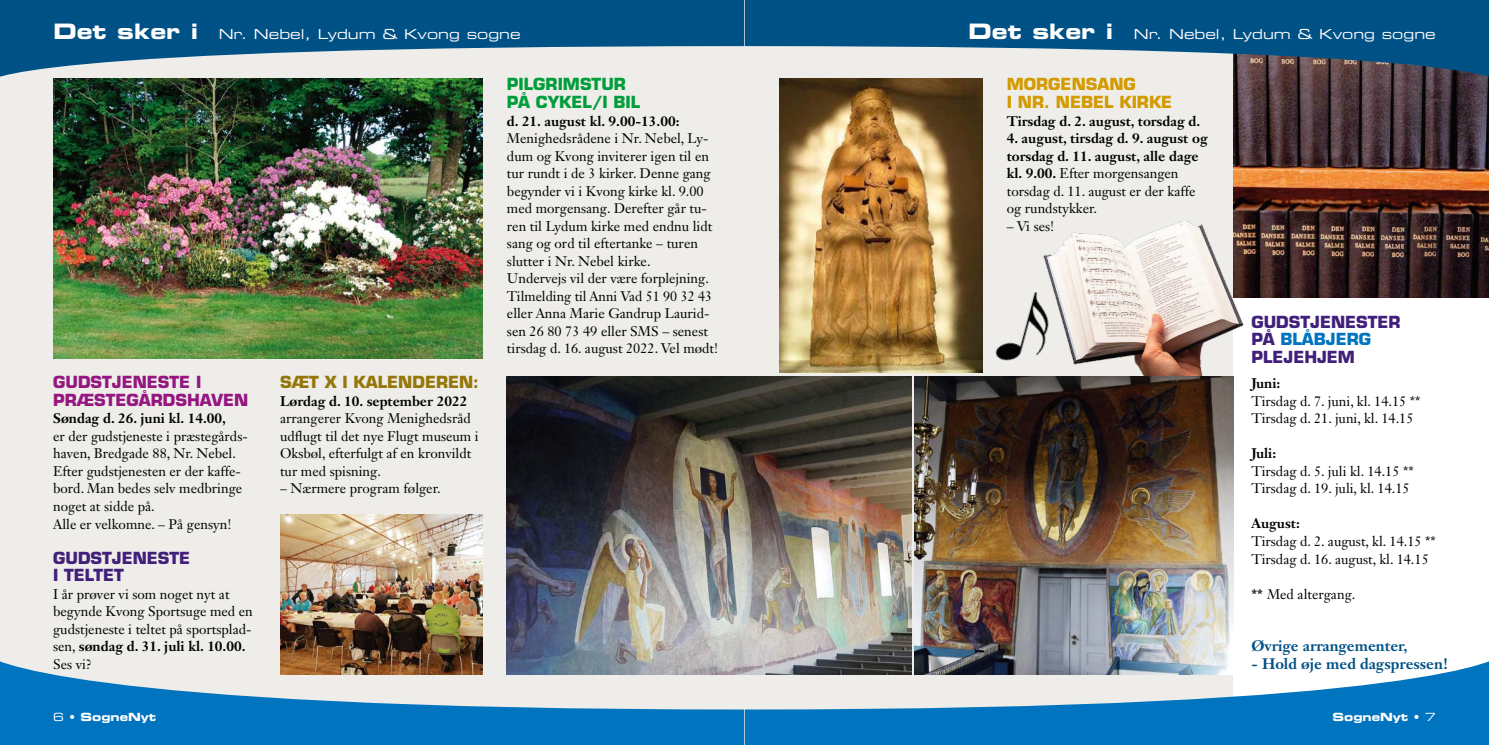
<style>
.page{position:relative;width:1489px;height:745px;background:#fff}
.page>*{position:absolute;margin:0;border:0;box-sizing:border-box;transform-origin:0 0}
.t1{font:700 16.25px/17.5px "Eurostile LT Std";color:#411f7a}
.t2{font:700 16.25px/17.5px "Eurostile LT Std";color:#951681}
.t3{font:700 16.25px/17.5px "Eurostile LT Std";color:#d39b00}
.t4{font:700 16.25px/17.5px "Eurostile LT Std";color:#009d3b}
.t5{font:700 16.25px "Eurostile LT Std";color:#957608}
.t6{font:700 15px "Janson Text LT Std";color:#005185}
.t7{font:13.75px/17.5px "Janson Text LT Std";color:#000}
.t8{font:700 13.75px/17.5px "Janson Text LT Std";color:#000}
.t9{font:13.75px "Eurostile LT Std Ex 2";color:#fff}
.t10{font:11.25px "Eurostile LT Std Bold Ex 2";color:#fff}
.s1{font-family:"Eurostile LT Std Bold Ex 2";font-size:21.25px}
.s2{font-weight:700}
.s3{font-weight:400}
.s4{color:#0074be}
.s5{font-family:"Eurostile LT Std Ex 2"}
</style>
<div class="page">
<div style="left:0;top:0;width:1488px;height:744px;background:#eeede9"></div>
<img style="left:1233px;top:81px;width:255px;height:217px">
<div style="left:1233px;top:298px;width:255px;height:446px;background:#fff"></div>
<img style="left:1043px;top:216px;width:202px;height:170px">
<img style="left:53px;top:81px;width:429px;height:277px">
<img style="left:280px;top:514px;width:202px;height:142px">
<img style="left:780px;top:81px;width:201px;height:291px">
<img style="left:914px;top:376px;width:319px;height:280px">
<img style="left:507px;top:376px;width:404px;height:280px">
<img style="left:995px;top:285px;width:63px;height:86px">
<svg style="left:0;top:0;width:744px;height:81px;fill:#005185"></svg>
<svg style="left:0;top:656px;width:744px;height:88px;fill:#0074be"></svg>
<svg style="left:744px;top:0;width:744px;height:81px;fill:#005185"></svg>
<svg style="left:744px;top:656px;width:744px;height:88px;fill:#0074be"></svg>
<p class="t9" style="left:53px;top:25px;width:469px"><span class="s1">Det sker i</span> Nr. Nebel, Lydum &amp; Kvong sogne</p>
<p class="t9" style="left:968px;top:25px;width:469px"><span class="s1">Det sker i</span> Nr. Nebel, Lydum &amp; Kvong sogne</p>
<p class="t2" style="left:53px;top:373px;width:196px">GUDSTJENESTE I<br>PRÆSTEGÅRDSHAVEN</p>
<p class="t8" style="left:53px;top:409px;width:174px">Søndag d. 26. juni kl. 14.00,</p>
<p class="t7" style="left:53px;top:427px;width:196px">er der gudstjeneste i præstegårds&shy;haven, Bredgade 88, Nr. Nebel.<br>Efter gudstjenesten er der kaffe&shy;bord. Man bedes selv medbringe noget at sidde på.<br>Alle er velkomne. – På gensyn!</p>
<p class="t1" style="left:53px;top:548px;width:139px">GUDSTJENESTE<br>I TELTET</p>
<p class="t7" style="left:53px;top:584px;width:201px">I år prøver vi som noget nyt at begynde Kvong Sportsuge med en gudstjeneste i teltet på sportsplad&shy;sen, <span class="s2">søndag d. 31. juli kl. 10.00.<br></span>Ses vi?</p>
<p class="t5" style="left:280px;top:372px;width:200px">SÆT X I KALENDEREN:</p>
<p class="t8" style="left:280px;top:392px;width:189px">Lørdag d. 10. september 2022</p>
<p class="t7" style="left:280px;top:409px;width:200px">arrangerer Kvong Menighedsråd udflugt til det nye Flugt museum i<br>Oksbøl, efterfulgt af en kronvildt tur med spisning.</p>
<p class="t7" style="left:280px;top:479px;width:162px">– Nærmere program følger.</p>
<p class="t4" style="left:507px;top:75px;width:130px">PILGRIMSTUR<br>PÅ CYKEL/I BIL</p>
<p class="t8" style="left:507px;top:112px;width:174px">d. 21. august kl. 9.00-13.00:</p>
<p class="t7" style="left:507px;top:129px;width:213px">Menighedsrådene i Nr. Nebel, Ly&shy;dum og Kvong inviterer igen til en tur rundt i de 3 kirker. Denne gang begynder vi i Kvong kirke kl. 9.00 med morgensang. Derefter går tu&shy;ren til Lydum kirke med endnu lidt sang og ord til eftertanke – turen slutter i Nr. Nebel kirke.<br>Undervejs vil der være forplejning.<br>Tilmelding til Anni Vad 51 90 32 43 eller Anna Marie Gandrup Laurid&shy;sen 26 80 73 49 eller SMS – senest tirsdag d. 16. august 2022. Vel mødt!</p>
<p class="t3" style="left:1006px;top:75px;width:167px">MORGENSANG<br>I NR. NEBEL KIRKE</p>
<p class="t8" style="left:1006px;top:112px;width:195px">Tirsdag d. 2. august, torsdag d.</p>
<p class="t8" style="left:1006px;top:129px;width:202px">4. august, tirsdag d. 9. august og torsdag d. 11. august, alle dage kl. 9.00. <span class="s3">Efter morgensangen torsdag d. 11. august er der kaffe og rundstykker.</span></p>
<p class="t7" style="left:1006px;top:217px;width:49px">– Vi ses!</p>
<p class="t1" style="left:1251px;top:313px;width:151px">GUDSTJENESTER<br>PÅ <span class="s4">BLÅBJERG<br></span>PLEJEHJEM</p>
<p class="t8" style="left:1251px;top:374px;width:30px">Juni:</p>
<p class="t7" style="left:1251px;top:392px;width:171px">Tirsdag d. 7. juni, kl. 14.15 **<br>Tirsdag d. 21. juni, kl. 14.15</p>
<p class="t8" style="left:1251px;top:444px;width:26px">Juli:</p>
<p class="t7" style="left:1251px;top:462px;width:164px">Tirsdag d. 5. juli kl. 14.15 **<br>Tirsdag d. 19. juli, kl. 14.15</p>
<p class="t8" style="left:1251px;top:514px;width:50px">August:</p>
<p class="t7" style="left:1251px;top:532px;width:186px">Tirsdag d. 2. august, kl. 14.15 **<br>Tirsdag d. 16. august, kl. 14.15</p>
<p class="t7" style="left:1251px;top:584px;width:105px"><span class="s2">**</span> Med altergang.</p>
<p class="t6" style="left:1251px;top:635px;width:158px">Øvrige arrangementer,</p>
<p class="t6" style="left:1251px;top:653px;width:198px">- Hold øje med dagspressen!</p>
<p class="t10" style="left:53px;top:708px;width:105px"><span class="s5">6 •</span> SogneNyt</p>
<p class="t10" style="left:1332px;top:708px;width:105px">SogneNyt <span class="s5">• 7</span></p>
</div>
